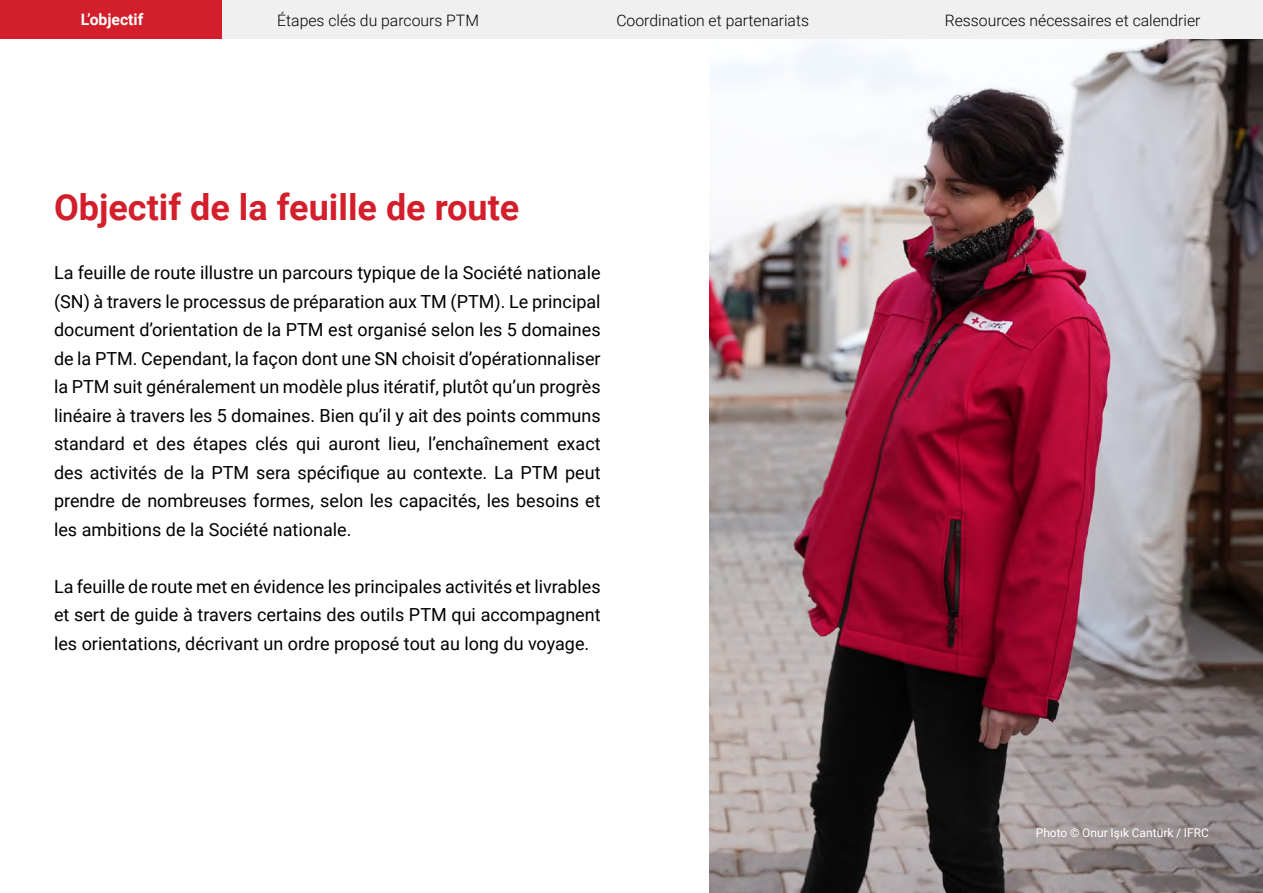
<style>
.page{position:relative;width:1263px;height:893px;background:#fff}
.page>*{position:absolute;margin:0;border:0;box-sizing:border-box;transform-origin:0 0}
.t1{font:700 36px "Roboto";color:#d31f2b}
.t2{font:18px/28.5px "Roboto";color:#000;text-align:justify}
.t3{font:300 15.75px "Roboto";color:#000}
.t4{font:700 15.75px "Roboto";color:#fff}
.t5{font:12px "Roboto";letter-spacing:.005em;color:#fff}
</style>
<div class="page">
<img style="left:710px;top:39px;width:553px;height:854px">
<div style="left:0;top:0;width:1263px;height:39px;background:#f0f0f0"></div>
<div style="left:0;top:0;width:221px;height:39px;background:#d31f2b"></div>
<div style="left:1026px;top:817px;width:198px;height:37px;background:#000;opacity:.3"></div>
<p class="t4" style="left:81px;top:8px;width:64px">’Lobjectif</p>
<p class="t3" style="left:277px;top:10px;width:203px">Étapes clés du parcours PTM</p>
<p class="t3" style="left:616px;top:9px;width:194px">Coordination et partenariats</p>
<h1 class="t1" style="left:54px;top:182px;width:467px">Objectif de la feuille de route</h1>
<p class="t2" style="left:54px;top:258px;width:548px">La feuille de route illustre un parcours typique de la Société nationale (SN à) travers le processus de préparation aux TM (PTM .) Le principal document ’dorientation de la PTM est organisé selon les 5 domaines de la PTM. Cependant la, façon dont une SN choisit ’dopérationnaliser la PTM suit généralement un modèle plus itératif, plutôt qu’un progrès linéaire à travers les 5 domaines. Bien qu yi l’ ait des points communs standard et des étapes clés qui auront lieu ’l, enchaînement exact des activités de la PTM sera spécifique au contexte. La PTM peut prendre de nombreuses formes, selon les capacités, les besoins et les ambitions de la Société nationale.</p>
<p class="t2" style="left:54px;top:571px;width:548px">La feuille de route met en évidence les principales activités et livrables et sert de guide à travers certains des outils PTM qui accompagnent les orientations, décrivant un ordre proposé tout au long du voyage.</p>
<p class="t3" style="left:945px;top:10px;width:257px">Ressources nécessaires et calendrier</p>
<p class="t5" style="left:1036px;top:824px;width:175px">Photo © Onur Işık Cantürk / IFRC</p>
</div>
